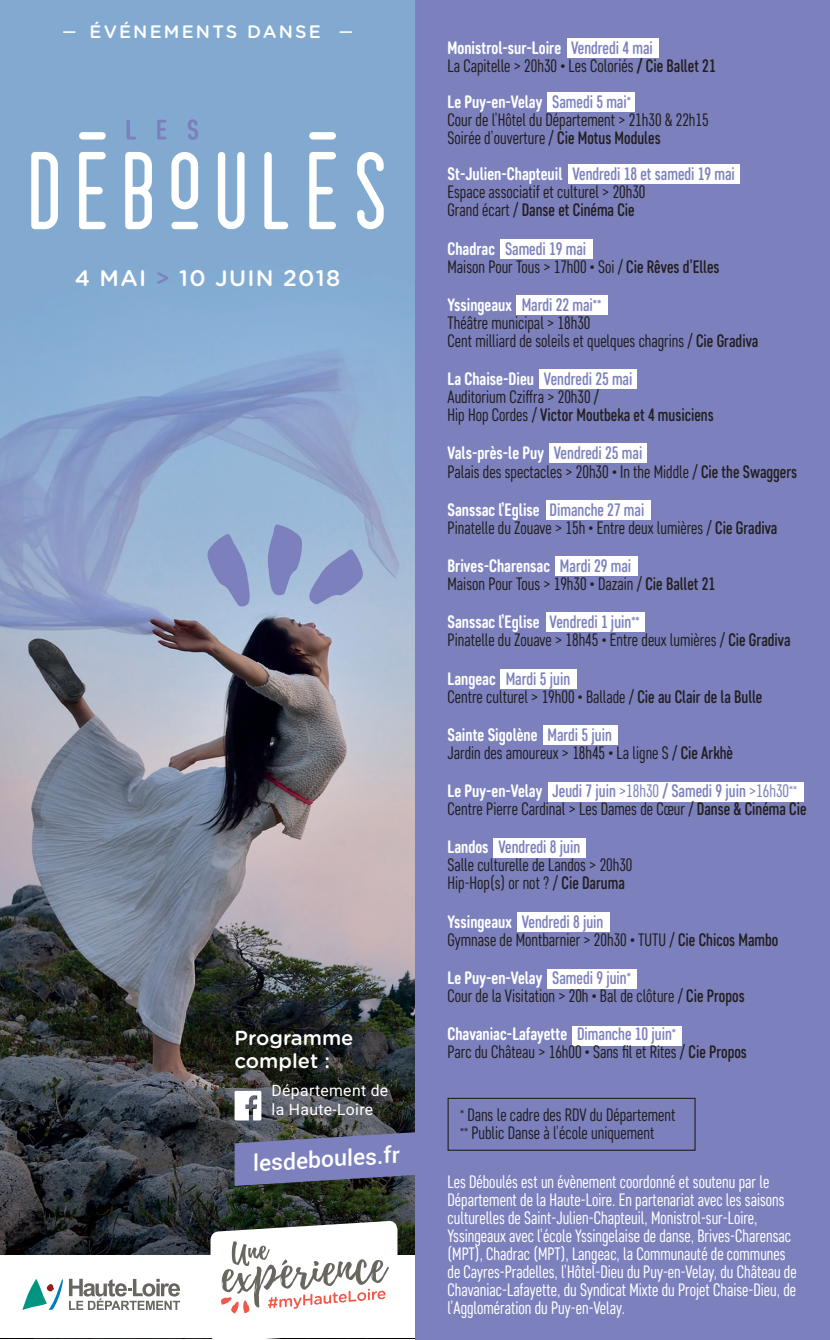
<style>
.page{position:relative;width:830px;height:1340px;background:#fff}
.page>*{position:absolute;margin:0;border:0;box-sizing:border-box;transform-origin:0 0}
.t1{font:500 22.72px "Roboto";color:#fff}
.t2{font:500 22.5px "Gotham Rounded";letter-spacing:.06em;color:#fff}
.t3{font:500 20.25px/23.6px "Gotham Rounded";color:#fff}
.t4{font:18px/18px "Core Sans DS37 Cn";color:#231f20}
.t5{font:18px/18px "Core Sans DS37 Cn";color:#fff}
.t6{font:700 18px "Core Sans DS57 Cn";color:#fff}
.t7{font:500 18px "Core Sans DS47 Cn";color:#7c81be}
.t8{font:500 18px/38.2px "Core Sans DS47 Cn";color:#231f20}
.t9{font:500 18px "Gotham Rounded";letter-spacing:.12em;color:#fff}
.t10{font:15.75px/18.4px "Roboto";letter-spacing:.02em;color:#fff}
.s1{color:#7c81be}
.s2{font-family:"Core Sans DS47 Cn";font-weight:500;color:#7c81be}
.s3{font-family:"Core Sans DS47 Cn";font-weight:500}
.s4{font-family:"Core Sans DS57 Cn";font-weight:700;color:#fff}
.s5{font-family:"Core Sans DS37 Cn";font-weight:400}
</style>
<div class="page">
<img style="left:0;top:0;width:415px;height:1255px">
<svg style="left:64px;top:31px;width:11px;height:2px"></svg>
<svg style="left:340px;top:31px;width:11px;height:2px"></svg>
<svg style="left:126px;top:120px;width:10px;height:19px"></svg>
<svg style="left:157px;top:120px;width:9px;height:19px"></svg>
<svg style="left:188px;top:119px;width:10px;height:21px"></svg>
<svg style="left:31px;top:152px;width:27px;height:77px"></svg>
<svg style="left:125px;top:152px;width:27px;height:77px"></svg>
<svg style="left:171px;top:152px;width:27px;height:57px"></svg>
<svg style="left:79px;top:152px;width:27px;height:77px"></svg>
<svg style="left:309px;top:152px;width:27px;height:77px"></svg>
<svg style="left:264px;top:152px;width:24px;height:77px"></svg>
<svg style="left:357px;top:152px;width:26px;height:77px"></svg>
<div style="left:171px;top:222px;width:27px;height:7px;background:#fff;border-radius:4px"></div>
<div style="left:79px;top:132px;width:27px;height:7px;background:#fff;border-radius:4px"></div>
<div style="left:309px;top:132px;width:27px;height:7px;background:#fff;border-radius:4px"></div>
<svg style="left:218px;top:152px;width:26px;height:78px"></svg>
<svg style="left:234px;top:1130px;width:181px;height:55px;background:#6d72a0"></svg>
<svg style="left:234px;top:1090px;width:27px;height:30px"></svg>
<svg style="left:266px;top:524px;width:97px;height:80px;background:#92a3cd"></svg>
<svg style="left:207px;top:534px;width:45px;height:73px;background:#8d9cc9"></svg>
<svg style="left:22px;top:1279px;width:41px;height:30px"></svg>
<svg style="left:69px;top:1278px;width:111px;height:31px"></svg>
<svg style="left:210px;top:1220px;width:187px;height:119px"></svg>
<div style="left:415px;top:0;width:414px;height:1339px;background:#7c81be"></div>
<div style="left:566px;top:38px;width:92px;height:19px;background:#fff"></div>
<div style="left:546px;top:92px;width:88px;height:20px;background:#fff"></div>
<div style="left:568px;top:164px;width:171px;height:19px;background:#fff"></div>
<div style="left:500px;top:239px;width:93px;height:19px;background:#fff"></div>
<div style="left:516px;top:295px;width:91px;height:19px;background:#fff"></div>
<div style="left:539px;top:370px;width:97px;height:19px;background:#fff"></div>
<div style="left:549px;top:443px;width:97px;height:19px;background:#fff"></div>
<div style="left:546px;top:500px;width:104px;height:19px;background:#fff"></div>
<div style="left:555px;top:556px;width:82px;height:19px;background:#fff"></div>
<div style="left:545px;top:613px;width:99px;height:19px;background:#fff"></div>
<div style="left:500px;top:669px;width:77px;height:19px;background:#fff"></div>
<div style="left:543px;top:725px;width:74px;height:20px;background:#fff"></div>
<div style="left:493px;top:838px;width:93px;height:19px;background:#fff"></div>
<div style="left:516px;top:912px;width:93px;height:19px;background:#fff"></div>
<div style="left:547px;top:969px;width:89px;height:19px;background:#fff"></div>
<div style="left:571px;top:1026px;width:110px;height:19px;background:#fff"></div>
<div style="left:548px;top:782px;width:255px;height:19px;background:#fff"></div>
<div style="left:447px;top:1097px;width:248px;height:53px;border:1px solid #231f20"></div>
<p class="t9" style="left:89px;top:19px;width:233px">ÉVÉNEMENTS DANSE</p>
<p class="t2" style="left:75px;top:262px;width:267px">4 MAI <span class="s1">&gt;</span> 10 JUIN 2018</p>
<p class="t3" style="left:234px;top:1025px;width:120px">Programme complet :</p>
<p class="t10" style="left:271px;top:1081px;width:118px">Département de la Haute-Loire</p>
<p class="t1" style="left:251px;top:1147px;width:148px;rotate:-4deg">lesdeboules.fr</p>
<p class="t6" style="left:447px;top:37px;width:207px">Monistrol-sur-Loire <span class="s2">Vendredi 4 mai</span></p>
<p class="t4" style="left:447px;top:57px;width:269px">La Capitelle &gt; 20h30 • Les Coloriés <span class="s3">/ Cie Ballet 21</span></p>
<p class="t6" style="left:447px;top:91px;width:185px">Le Puy-en-Velay <span class="s2">Samedi 5 mai</span><sup>*</sup></p>
<p class="t4" style="left:447px;top:111px;width:262px">Cour de l’Hôtel du Département &gt; 21h30 &amp; 22h15<br>Soirée d’ouverture / <span class="s3">Cie Motus Modules</span></p>
<p class="t7" style="left:447px;top:163px;width:289px"><span class="s4">St-Julien-Chapteuil</span> Vendredi 18 et samedi 19 mai</p>
<p class="t4" style="left:447px;top:183px;width:199px">Espace associatif et culturel &gt; 20h30</p>
<p class="t8" style="left:447px;top:191px;width:189px"><span class="s5">Grand écart /</span> Danse et Cinéma Cie<br><span class="s4">Chadrac</span> <span class="s1">Samedi 19 mai</span></p>
<p class="t4" style="left:447px;top:257px;width:273px">Maison Pour Tous &gt; 17h00 • Soi / <span class="s3">Cie Rêves d’Elles</span></p>
<p class="t6" style="left:447px;top:293px;width:155px">Yssingeaux <span class="s2">Mardi 22 mai</span><sup>**</sup></p>
<p class="t4" style="left:447px;top:313px;width:312px">Théâtre municipal &gt; 18h30<br>Cent milliard de soleils et quelques chagrins / <span class="s3">Cie Gradiva</span></p>
<p class="t6" style="left:447px;top:368px;width:186px">La Chaise-Dieu <span class="s2">Vendredi 25 mai</span></p>
<p class="t4" style="left:447px;top:388px;width:153px">Auditorium Cziffra &gt; 20h30 /</p>
<p class="t8" style="left:447px;top:395px;width:267px"><span class="s5">Hip Hop Cordes /</span> Victor Moutbeka et 4 musiciens</p>
<p class="t6" style="left:447px;top:442px;width:196px">Vals-près-le Puy <span class="s2">Vendredi 25 mai</span></p>
<p class="t4" style="left:447px;top:462px;width:351px">Palais des spectacles &gt; 20h30 • In the Middle / <span class="s3">Cie the Swaggers</span></p>
<p class="t6" style="left:447px;top:498px;width:198px">Sanssac l’Eglise <span class="s2">Dimanche 27 mai</span></p>
<p class="t4" style="left:447px;top:518px;width:331px">Pinatelle du Zouave &gt; 15h • Entre deux lumières / <span class="s3">Cie Gradiva</span></p>
<p class="t6" style="left:447px;top:554px;width:185px">Brives-Charensac <span class="s2">Mardi 29 mai</span></p>
<p class="t4" style="left:447px;top:574px;width:269px">Maison Pour Tous &gt; 19h30 • Dazain / <span class="s3">Cie Ballet 21</span></p>
<p class="t6" style="left:447px;top:611px;width:194px">Sanssac l’Eglise <span class="s2">Vendredi 1 juin</span><sup>**</sup></p>
<p class="t4" style="left:447px;top:631px;width:344px">Pinatelle du Zouave &gt; 18h45 • Entre deux lumières / <span class="s3">Cie Gradiva</span></p>
<p class="t7" style="left:447px;top:667px;width:124px"><span class="s4">Langeac</span> Mardi 5 juin</p>
<p class="t4" style="left:447px;top:687px;width:316px">Centre culturel &gt; 19h00 • Ballade / <span class="s3">Cie au Clair de la Bulle</span></p>
<p class="t6" style="left:447px;top:723px;width:166px">Sainte Sigolène <span class="s2">Mardi 5 juin</span></p>
<p class="t4" style="left:447px;top:743px;width:287px">Jardin des amoureux &gt; 18h45 • La ligne S / <span class="s3">Cie Arkhè</span></p>
<p class="t7" style="left:447px;top:779px;width:351px"><span class="s4">Le Puy-en-Velay</span> Jeudi 7 juin <span class="s5">&gt;18h30</span> / Samedi 9 juin <span class="s5">&gt;16h30</span><sup>**</sup></p>
<p class="t4" style="left:447px;top:799px;width:360px">Centre Pierre Cardinal &gt; Les Dames de Cœur / <span class="s3">Danse &amp; Cinéma Cie</span></p>
<p class="t7" style="left:447px;top:836px;width:134px"><span class="s4">Landos</span> Vendredi 8 juin</p>
<p class="t4" style="left:447px;top:856px;width:186px">Salle culturelle de Landos &gt; 20h30<br>Hip-Hop(s) or not ? / <span class="s3">Cie Daruma</span></p>
<p class="t7" style="left:447px;top:910px;width:157px"><span class="s4">Yssingeaux</span> Vendredi 8 juin</p>
<p class="t4" style="left:447px;top:930px;width:332px">Gymnase de Montbarnier &gt; 20h30 • TUTU / <span class="s3">Cie Chicos Mambo</span></p>
<p class="t6" style="left:447px;top:966px;width:185px">Le Puy-en-Velay <span class="s2">Samedi 9 juin</span><sup>*</sup></p>
<p class="t4" style="left:447px;top:986px;width:298px">Cour de la Visitation &gt; 20h • Bal de clôture / <span class="s3">Cie Propos</span></p>
<p class="t6" style="left:447px;top:1022px;width:230px">Chavaniac-Lafayette <span class="s2">Dimanche 10 juin</span><sup>*</sup></p>
<p class="t4" style="left:447px;top:1042px;width:301px">Parc du Château &gt; 16h00 • Sans fil et Rites / <span class="s3">Cie Propos</span></p>
<p class="t4" style="left:460px;top:1105px;width:217px"><sup>*</sup> Dans le cadre des RDV du Département <sup>**</sup> Public Danse à l’école uniquement</p>
<p class="t5" style="left:447px;top:1172px;width:350px">Les Déboulés est un évènement coordonné et soutenu par le Département de la Haute-Loire. En partenariat avec les saisons culturelles de Saint-Julien-Chapteuil, Monistrol-sur-Loire, Yssingeaux avec l’école Yssingelaise de danse, Brives-Charensac (MPT), Chadrac (MPT), Langeac, la Communauté de communes de Cayres-Pradelles, l’Hôtel-Dieu du Puy-en-Velay, du Château de Chavaniac-Lafayette, du Syndicat Mixte du Projet Chaise-Dieu, de l’Agglomération du Puy-en-Velay.</p>
</div>
